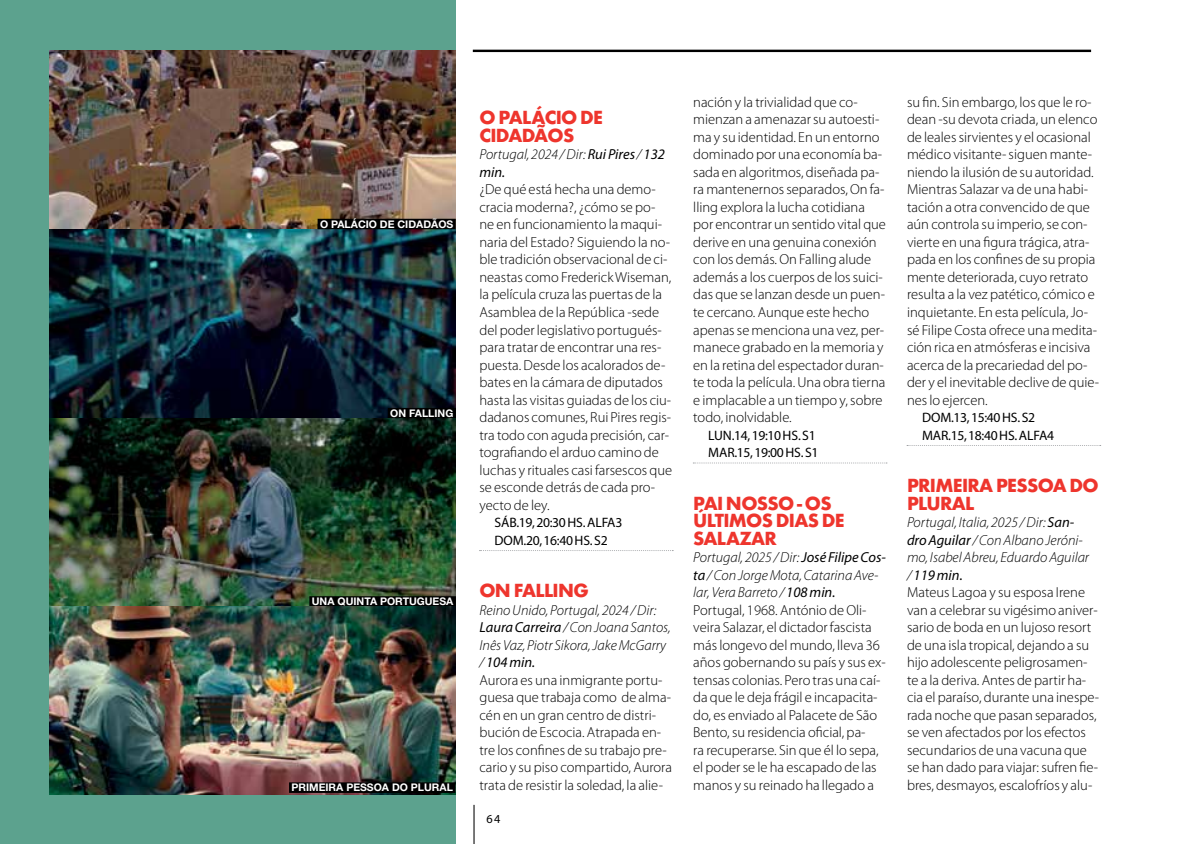
<style>
.page{position:relative;width:1181px;height:844px;background:#fff}
.page>*{position:absolute;margin:0;border:0;box-sizing:border-box;transform-origin:0 0}
.t1{font:700 17.5px/17.5px "Futura";letter-spacing:-.04em;color:#ee352d}
.t2{font:300 14.53px/17.5px "Myriad Pro";color:#000}
.t3{font:italic 300 14.53px/17.5px "Myriad Pro";color:#000}
.t4{font:13.65px/17.5px "Myriad Pro";letter-spacing:-.015em;color:#000}
.t5{font:12.25px "Myriad Pro";color:#000}
.t6{font:700 10.5px "Helvetica Neue LT Std";color:#fff}
.s1{font-weight:400}
.s2{font-style:italic}
.s3{font-weight:400;font-style:italic}
</style>
<div class="page">
<hr style="left:473px;top:804px;width:1px;height:39px;background:#000">
<svg style="left:479px;top:550px;width:194px;height:1px"></svg>
<svg style="left:693px;top:462px;width:194px;height:1px"></svg>
<svg style="left:907px;top:445px;width:193px;height:1px"></svg>
<div style="left:0;top:0;width:456px;height:843px;background:#5ca28e"></div>
<img style="left:49px;top:50px;width:407px;height:179px">
<img style="left:49px;top:229px;width:407px;height:377px">
<div style="left:388px;top:408px;width:68px;height:10px;background:#000"></div>
<div style="left:309px;top:596px;width:147px;height:10px;background:#000"></div>
<div style="left:318px;top:219px;width:138px;height:10px;background:#000"></div>
<img style="left:49px;top:606px;width:407px;height:188px">
<div style="left:289px;top:782px;width:166px;height:10px;background:#000"></div>
<hr style="left:473px;top:50px;width:618px;height:2px;background:#000">
<p class="t6" style="left:320px;top:217px;width:135px">O PALÁCIO DE CIDADÃOS</p>
<p class="t6" style="left:390px;top:406px;width:65px">ON FALLING</p>
<p class="t6" style="left:312px;top:595px;width:143px">UNA QUINTA PORTUGUESA</p>
<p class="t6" style="left:291px;top:781px;width:163px">PRIMEIRA PESSOA DO PLURAL</p>
<p class="t1" style="left:479px;top:109px;width:125px">O PALÁCIO DE<br>CIDADÃOS</p>
<p class="t3" style="left:479px;top:146px;width:187px">Portugal, 2024 / Dir: <span class="s1">Rui Pires</span> / <span class="s1">132 min.</span></p>
<p class="t2" style="left:479px;top:181px;width:194px">¿De qué está hecha una demo&shy;cracia moderna?, ¿cómo se po&shy;ne en funcionamiento la maqui&shy;naria del Estado? Siguiendo la no&shy;ble tradición observacional de ci&shy;neastas como Frederick Wiseman, la película cruza las puertas de la<br>Asamblea de la República -sede del poder legislativo portugués&shy;para tratar de encontrar una res&shy;puesta. Desde los acalorados de&shy;bates en la cámara de diputados hasta las visitas guiadas de los ciu&shy;dadanos comunes, Rui Pires regis&shy;tra todo con aguda precisión, car&shy;tografiando el arduo camino de luchas y rituales casi farsescos que se esconde detrás de cada pro&shy;yecto de ley.</p>
<p class="t4" style="left:494px;top:513px;width:129px">SÁB.19, 20:30 HS. ALFA3<br>DOM.20, 16:40 HS. S2</p>
<p class="t1" style="left:479px;top:581px;width:111px">ON FALLING</p>
<p class="t2" style="left:479px;top:601px;width:194px"><span class="s2">Reino Unido, Portugal, 2024 / Dir:<br></span><span class="s3">Laura Carreira</span> <span class="s2">/ Con Joana Santos,<br>Inês Vaz, Piotr Sikora, Jake McGarry /</span> <span class="s3">104 min.<br></span>Aurora es una inmigrante portu&shy;guesa que trabaja como de alma&shy;cén en un gran centro de distri&shy;bución de Escocia. Atrapada en&shy;tre los confines de su trabajo pre&shy;cario y su piso compartido, Aurora trata de resistir la soledad, la alie-</p>
<p class="t5" style="left:486px;top:811px;width:15px">64</p>
<p class="t2" style="left:693px;top:93px;width:194px">nación y la trivialidad que co&shy;mienzan a amenazar su autoesti&shy;ma y su identidad. En un entorno dominado por una economía ba&shy;sada en algoritmos, diseñada pa&shy;ra mantenernos separados, On fa&shy;lling explora la lucha cotidiana por encontrar un sentido vital que derive en una genuina conexión con los demás. On Falling alude además a los cuerpos de los suici&shy;das que se lanzan desde un puen&shy;te cercano. Aunque este hecho apenas se menciona una vez, per&shy;manece grabado en la memoria y en la retina del espectador duran&shy;te toda la película. Una obra tierna e implacable a un tiempo y, sobre todo, inolvidable.</p>
<p class="t4" style="left:708px;top:426px;width:112px">LUN.14, 19:10 HS. S1<br>MAR.15, 19:00 HS. S1</p>
<p class="t1" style="left:693px;top:494px;width:153px">PAI NOSSO - OS<br>ÚLTIMOS DIAS DE<br>SALAZAR</p>
<p class="t2" style="left:693px;top:548px;width:194px"><span class="s2">Portugal, 2025 / Dir:</span> <span class="s3">José Filipe Cos&shy;ta</span> <span class="s2">/ Con Jorge Mota, Catarina Ave&shy;lar, Vera Barreto /</span> <span class="s3">108 min.<br></span>Portugal, 1968. António de Oli&shy;veira Salazar, el dictador fascista más longevo del mundo, lleva 36 años gobernando su país y sus ex&shy;tensas colonias. Pero tras una caí&shy;da que le deja frágil e incapacita&shy;do, es enviado al Palacete de São<br>Bento, su residencia oficial, pa-<br>ra recuperarse. Sin que él lo sepa, el poder se le ha escapado de las manos y su reinado ha llegado a</p>
<p class="t2" style="left:907px;top:93px;width:194px">su fin. Sin embargo, los que le ro&shy;dean -su devota criada, un elenco de leales sirvientes y el ocasional médico visitante- siguen mante&shy;niendo la ilusión de su autoridad.<br>Mientras Salazar va de una habi&shy;tación a otra convencido de que aún controla su imperio, se con&shy;vierte en una figura trágica, atra&shy;pada en los confines de su propia mente deteriorada, cuyo retrato resulta a la vez patético, cómico e inquietante. En esta película, Jo&shy;sé Filipe Costa ofrece una medita&shy;ción rica en atmósferas e incisiva acerca de la precariedad del po&shy;der y el inevitable declive de quie&shy;nes lo ejercen.</p>
<p class="t4" style="left:922px;top:408px;width:134px">DOM.13, 15:40 HS. S2<br>MAR.15, 18:40 HS. ALFA4</p>
<p class="t1" style="left:907px;top:476px;width:193px">PRIMEIRA PESSOA DO<br>PLURAL</p>
<p class="t2" style="left:907px;top:513px;width:194px"><span class="s2">Portugal, Italia, 2025 / Dir:</span> <span class="s3">San-<br>dro Aguilar</span> <span class="s2">/ Con Albano Jeróni&shy;mo, Isabel Abreu, Eduardo Aguilar<br>/</span> <span class="s3">119 min.<br></span>Mateus Lagoa y su esposa Irene van a celebrar su vigésimo aniver&shy;sario de boda en un lujoso resort de una isla tropical, dejando a su hijo adolescente peligrosamen&shy;te a la deriva. Antes de partir ha&shy;cia el paraíso, durante una inespe&shy;rada noche que pasan separados, se ven afectados por los efectos secundarios de una vacuna que se han dado para viajar: sufren fie&shy;bres, desmayos, escalofríos y alu-</p>
</div>
